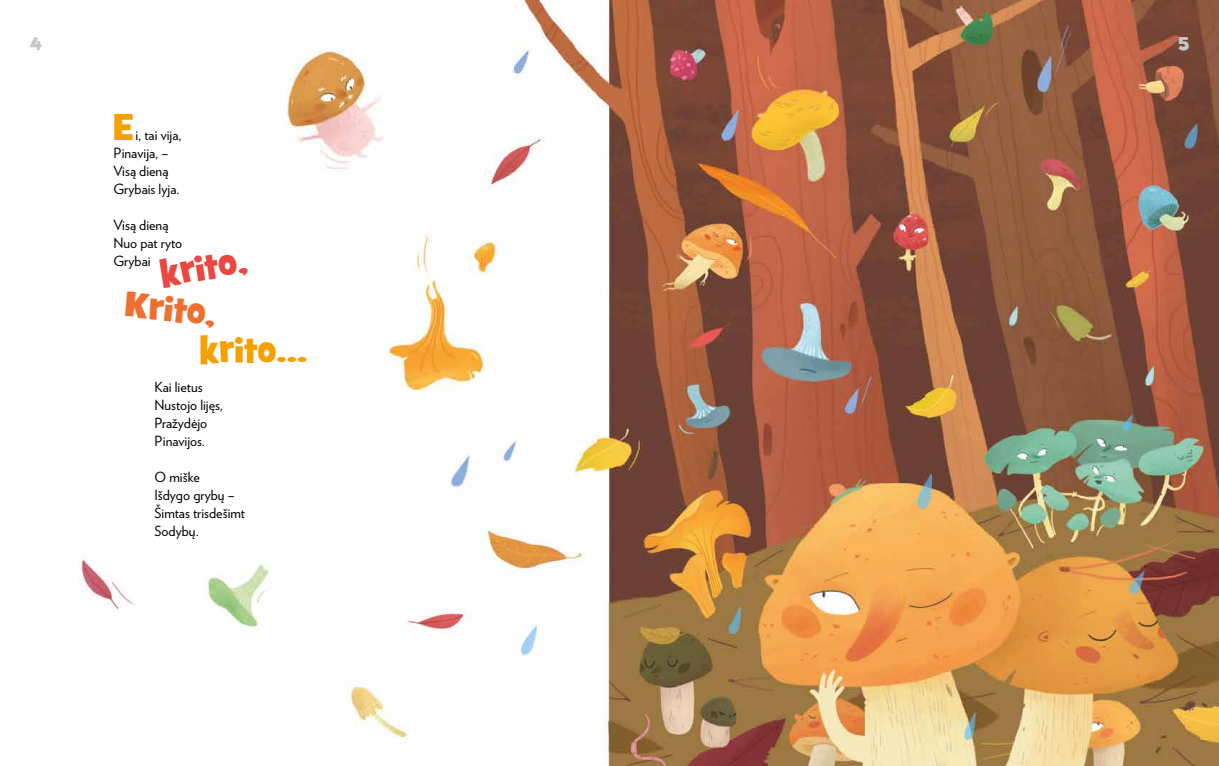
<style>
.page{position:relative;width:1219px;height:766px;background:#fff}
.page>*{position:absolute;margin:0;border:0;box-sizing:border-box;transform-origin:0 0}
.t1{font:37px "Rupert Bear";color:#f6a000}
.t2{font:37px "Rupert Bear";color:#e9473f}
.t3{font:37px "Rupert Bear";color:#ee7031}
.t4{font:18px "Rupert Bear";color:#c5c6c6}
.t5{font:14px/18px "Verlag";color:#000}
</style>
<div class="page">
<img style="left:79px;top:0;width:1140px;height:765px">
<p class="t4" style="left:30px;top:32px;width:13px">4</p>
<p class="t4" style="left:1178px;top:32px;width:13px">5</p>
<h1 class="t1" style="left:113px;top:103px;width:22px">E</h1>
<p class="t5" style="left:113px;top:125px;width:70px;text-indent:22px">i, tai vija,<br>Pinavija, –<br>Visą dieną<br>Grybais lyja.</p>
<p class="t5" style="left:113px;top:215px;width:70px">Visą dieną<br>Nuo pat ryto<br>Grybai</p>
<h1 class="t2" style="left:156px;top:250px;width:89px;rotate:-10deg">krito,</h1>
<h1 class="t3" style="left:128px;top:279px;width:93px;rotate:6deg">Krito,</h1>
<h1 class="t1" style="left:199px;top:326px;width:109px;rotate:-1deg">krito...</h1>
<p class="t5" style="left:154px;top:377px;width:70px">Kai lietus<br>Nustojo lijęs,<br>Pražydėjo<br>Pinavijos.</p>
<p class="t5" style="left:154px;top:467px;width:92px">O miške<br>Išdygo grybų –<br>Šimtas trisdešimt<br>Sodybų.</p>
</div>
